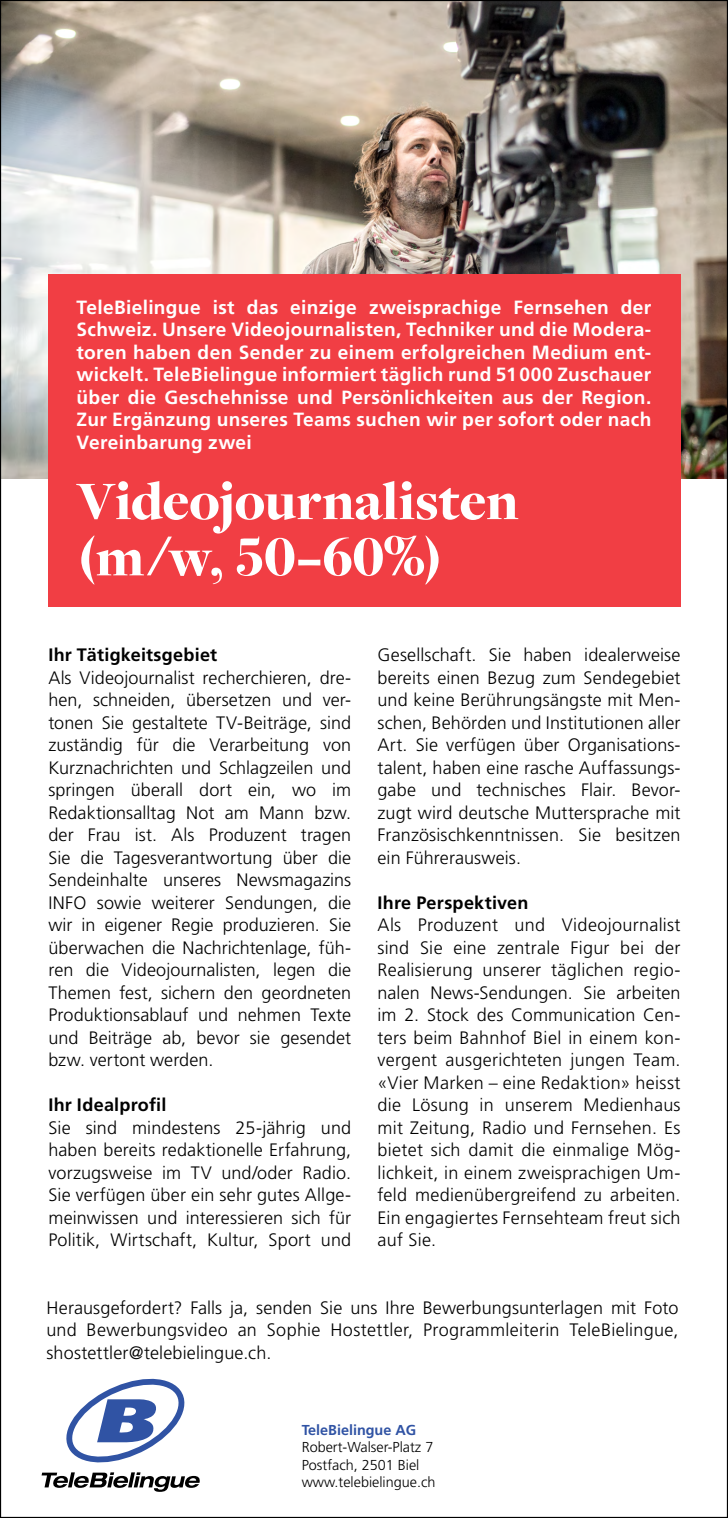
<style>
.page{position:relative;width:728px;height:1518px;background:#fff}
.page>*{position:absolute;margin:0;border:0;box-sizing:border-box;transform-origin:0 0}
.Berufstitel{font:900 56.25px/56.2px "Freight Disp Pro";letter-spacing:-.005em;color:#fff}
.Rote_BOX_Lauftext{font:700 19.12px/22.5px "Frutiger LT Std";letter-spacing:.015em;color:#fff;text-align:justify}
.Lauftext_Blocksatz{font:300 18px/22.5px "Frutiger LT Std";letter-spacing:.01em;color:#000;text-align:justify}
.Titel___Lauftext{font:700 18px "Frutiger LT Std";letter-spacing:.015em;color:#000}
.Footer___Adresse{font:300 14.4px "Frutiger LT Std";color:#000}
.Footer___Adresse-2{font:700 14.4px "Frutiger LT Std";color:#3053a4}
.s1{font-family:"Bodoni Svty Two ITCTT";font-weight:700}
</style>
<div class="page">
<svg style="left:42px;top:1379px;width:158px;height:113px"></svg>
<img style="left:2px;top:2px;width:723px;height:476px">
<div style="left:48px;top:274px;width:632px;height:333px;background:#f13e44"></div>
<p class="Rote_BOX_Lauftext" style="left:77px;top:296px;width:576px">TeleBielingue ist das einzige zweisprachige Fernsehen der Schweiz. Unsere Videojournalisten, Techniker und die Modera&shy;toren haben den Sender zu einem erfolgreichen Medium ent&shy;wickelt. TeleBielingue informiert täglich rund 51000 Zuschauer über die Geschehnisse und Persönlichkeiten aus der Region.<br>Zur Ergänzung unseres Teams suchen wir per sofort oder nach Vereinbarung zwei</p>
<p class="Berufstitel" style="left:77px;top:472px;width:443px">Videojournalisten <span class="s1">(</span>m<span class="s1">/</span>w<span class="s1">, 50–60%)</span></p>
<p class="Titel___Lauftext" style="left:48px;top:644px;width:170px">Ihr Tätigkeitsgebiet</p>
<p class="Lauftext_Blocksatz" style="left:48px;top:666px;width:304px">Als Videojournalist recherchieren, dre&shy;hen, schneiden, übersetzen und ver&shy;tonen Sie gestaltete TV-Beiträge, sind zuständig für die Verarbeitung von Kurznachrichten und Schlagzeilen und springen überall dort ein, wo im Redaktionsalltag Not am Mann bzw. der Frau ist. Als Produzent tragen Sie die Tagesverantwortung über die Sendeinhalte unseres Newsmagazins INFO sowie weiterer Sendungen, die wir in eigener Regie produzieren. Sie überwachen die Nachrichtenlage, füh&shy;ren die Videojournalisten, legen die Themen fest, sichern den geordneten Produktionsablauf und nehmen Texte und Beiträge ab, bevor sie gesendet bzw. vertont werden.</p>
<p class="Titel___Lauftext" style="left:48px;top:1094px;width:119px">Ihr Idealprofil</p>
<p class="Lauftext_Blocksatz" style="left:48px;top:1116px;width:304px">Sie sind mindestens 25-jährig und haben bereits redaktionelle Erfahrung, vorzugsweise im TV und/oder Radio.<br>Sie verfügen über ein sehr gutes Allge&shy;meinwissen und interessieren sich für Politik, Wirtschaft, Kultur, Sport und</p>
<p class="Lauftext_Blocksatz" style="left:377px;top:644px;width:304px">Gesellschaft. Sie haben idealerweise bereits einen Bezug zum Sendegebiet und keine Berührungsängste mit Men&shy;schen, Behörden und Institutionen aller Art. Sie verfügen über Organisations&shy;talent, haben eine rasche Auffassungs&shy;gabe und technisches Flair. Bevor&shy;zugt wird deutsche Muttersprache mit Französischkenntnissen. Sie besitzen ein Führerausweis.</p>
<p class="Titel___Lauftext" style="left:377px;top:892px;width:152px">Ihre Perspektiven</p>
<p class="Lauftext_Blocksatz" style="left:377px;top:914px;width:304px">Als Produzent und Videojournalist sind Sie eine zentrale Figur bei der Realisierung unserer täglichen regio&shy;nalen News-Sendungen. Sie arbeiten im 2. Stock des Communication Cen&shy;ters beim Bahnhof Biel in einem kon&shy;vergent ausgerichteten jungen Team. «Vier Marken – eine Redaktion» heisst die Lösung in unserem Medienhaus mit Zeitung, Radio und Fernsehen. Es bietet sich damit die einmalige Mög&shy;lichkeit, in einem zweisprachigen Um&shy;feld medienübergreifend zu arbeiten.<br>Ein engagiertes Fernsehteam freut sich auf Sie.</p>
<p class="Lauftext_Blocksatz" style="left:47px;top:1296px;width:633px">Herausgefordert? Falls ja, senden Sie uns Ihre Bewerbungsunterlagen mit Foto und Bewerbungsvideo an Sophie Hostettler, Programmleiterin TeleBielingue, shostettler@telebielingue.ch.</p>
<p class="Footer___Adresse-2" style="left:301px;top:1421px;width:116px">TeleBielingue AG</p>
<p class="Footer___Adresse" style="left:301px;top:1439px;width:133px">Robert-Walser-Platz 7</p>
<p class="Footer___Adresse" style="left:301px;top:1457px;width:119px">Postfach, 2501 Biel</p>
<p class="Footer___Adresse" style="left:301px;top:1474px;width:135px">www.telebielingue.ch</p>
</div>
